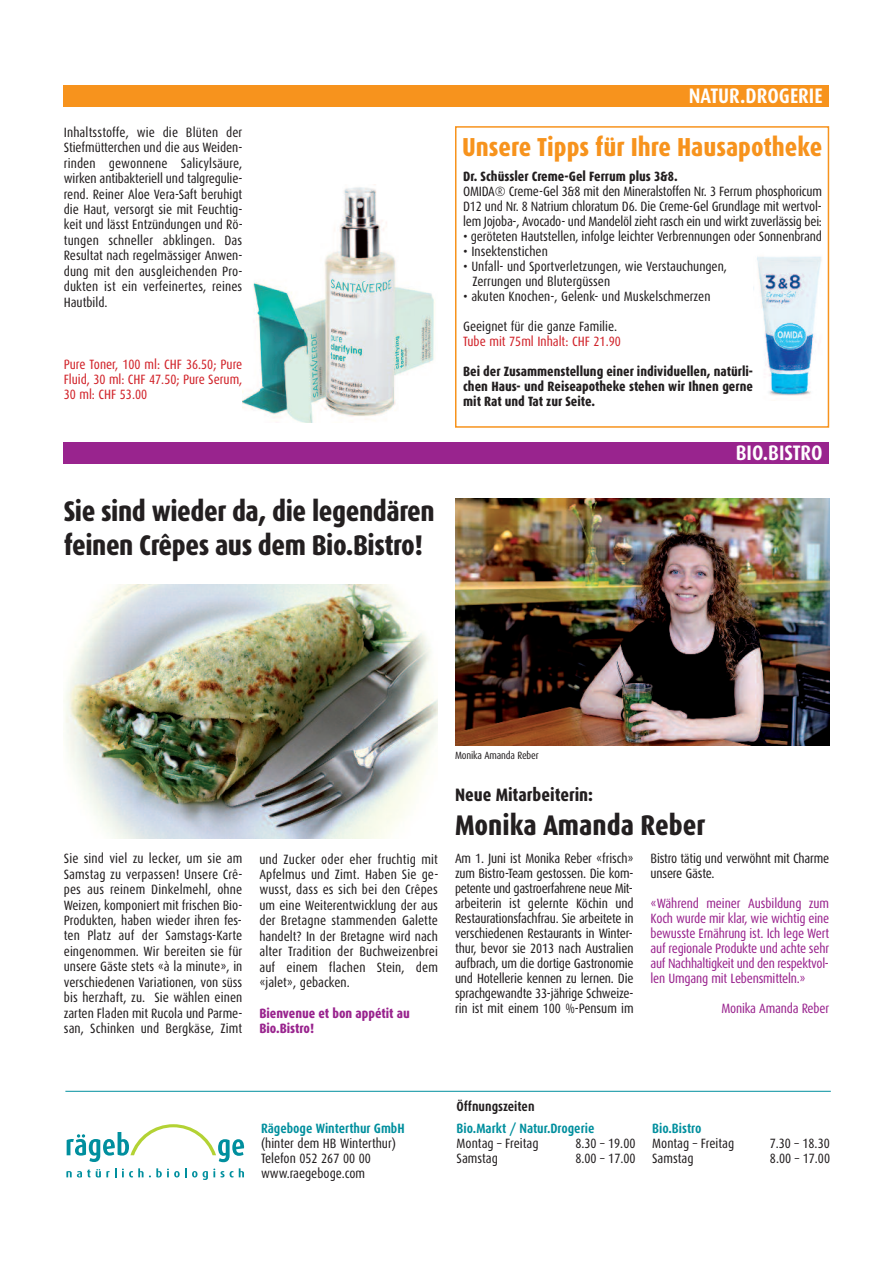
<style>
.page{position:relative;width:893px;height:1263px;background:#fff}
.page>*{position:absolute;margin:0;border:0;box-sizing:border-box;transform-origin:0 0}
.t1{font:800 28.5px/34.2px "Dax Condensed";letter-spacing:-.015em;color:#231f20}
.t2{font:800 28.35px "Dax Condensed";color:#231f20}
.t3{font:800 26.1px "Dax Condensed";color:#f7931d}
.t4{font:700 21px "Dax Condensed";color:#fff}
.t5{font:800 18px "Dax Condensed";color:#231f20}
.t6{font:13.5px/15.5px "Dax Condensed";color:#231f20;text-align:justify}
.t7{font:13.5px/15px "Dax Condensed";letter-spacing:-.015em;color:#99248e;text-align:justify}
.t8{font:800 13.5px/15px "Dax Condensed";color:#231f20;text-align:justify}
.t9{font:13.5px/15.5px "Dax Condensed";color:#d1232a;text-align:justify}
.t10{font:700 13.5px "Dax Condensed";color:#008f9e}
.t11{font:800 13.5px/15.5px "Dax Condensed";color:#99248e}
.t12{font:700 13.5px "Dax Condensed";color:#231f20}
.t13{font:10.5px "Dax Condensed";letter-spacing:-.015em;color:#231f20}
</style>
<div class="page">
<hr style="left:65px;top:1091px;width:766px;height:1px;background:#008f9e">
<svg style="left:67px;top:1124px;width:177px;height:38px"></svg>
<svg style="left:66px;top:1168px;width:50px;height:9px"></svg>
<svg style="left:122px;top:1168px;width:75px;height:9px"></svg>
<svg style="left:203px;top:1168px;width:41px;height:12px"></svg>
<div style="left:64px;top:442px;width:765px;height:21px;background:#99248e"></div>
<img style="left:64px;top:585px;width:374px;height:254px">
<img style="left:455px;top:499px;width:374px;height:246px">
<div style="left:455px;top:126px;width:374px;height:302px;border:2px solid #f7931d"></div>
<img style="left:243px;top:184px;width:192px;height:239px">
<div style="left:64px;top:85px;width:765px;height:21px;background:#f7931d"></div>
<img style="left:753px;top:256px;width:69px;height:140px">
<p class="t6" style="left:64px;top:125px;width:180px">Inhaltsstoffe, wie die Blüten der Stiefmütterchen und die aus Weiden&shy;rinden gewonnene Salicylsäure, wirken antibakteriell und talgregulie&shy;rend. Reiner Aloe Vera-Saft beruhigt die Haut, versorgt sie mit Feuchtig&shy;keit und lässt Entzündungen und Rö&shy;tungen schneller abklingen. Das Resultat nach regelmässiger Anwen&shy;dung mit den ausgleichenden Pro&shy;dukten ist ein verfeinertes, reines Hautbild.</p>
<p class="t9" style="left:64px;top:357px;width:180px">Pure Toner, 100 ml: CHF 36.50; Pure Fluid, 30 ml: CHF 47.50; Pure Serum, 30 ml: CHF 53.00</p>
<h1 class="t1" style="left:64px;top:496px;width:373px">Sie sind wieder da, die legendären feinen Crêpes aus dem Bio.Bistro!</h1>
<h3 class="t4" style="left:689px;top:87px;width:135px">NATUR.DROGERIE</h3>
<h3 class="t3" style="left:462px;top:136px;width:362px">Unsere Tipps für Ihre Hausapotheke</h3>
<p class="t8" style="left:463px;top:169px;width:216px">Dr. Schüssler Creme-Gel Ferrum plus 3&amp;8.</p>
<p class="t6" style="left:463px;top:184px;width:360px;line-height:15px">OMIDA® Creme-Gel 3&amp;8 mit den Mineralstoffen Nr. 3 Ferrum phosphoricum D12 und Nr. 8 Natrium chloratum D6. Die Creme-Gel Grundlage mit wertvol&shy;lem Jojoba-, Avocado- und Mandelöl zieht rasch ein und wirkt zuverlässig bei:</p>
<p class="t6" style="left:463px;top:229px;width:360px">• geröteten Hautstellen, infolge leichter Verbrennungen oder Sonnenbrand</p>
<p class="t6" style="left:463px;top:244px;width:86px">• Insektenstichen</p>
<p class="t6" style="left:472px;top:259px;width:256px;line-height:15px;text-indent:-9px">• Unfall- und Sportverletzungen, wie Verstauchungen,<br>Zerrungen und Blutergüssen</p>
<p class="t6" style="left:463px;top:289px;width:249px">• akuten Knochen-, Gelenk- und Muskelschmerzen</p>
<p class="t6" style="left:463px;top:319px;width:155px">Geeignet für die ganze Familie.</p>
<p class="t9" style="left:463px;top:334px;width:159px">Tube mit 75ml Inhalt: CHF 21.90</p>
<p class="t8" style="left:463px;top:364px;width:291px">Bei der Zusammenstellung einer individuellen, natürli&shy;chen Haus- und Reiseapotheke stehen wir Ihnen gerne mit Rat und Tat zur Seite.</p>
<h3 class="t4" style="left:736px;top:443px;width:88px">BIO.BISTRO</h3>
<p class="t6" style="left:64px;top:852px;width:180px">Sie sind viel zu lecker, um sie am Samstag zu verpassen! Unsere Crê&shy;pes aus reinem Dinkelmehl, ohne Weizen, komponiert mit frischen Bio-Produkten, haben wieder ihren fes&shy;ten Platz auf der Samstags-Karte eingenommen. Wir bereiten sie für unsere Gäste stets «à la minute», in verschiedenen Variationen, von süss bis herzhaft, zu. Sie wählen einen zarten Fladen mit Rucola und Parme&shy;san, Schinken und Bergkäse, Zimt</p>
<p class="t6" style="left:259px;top:852px;width:180px">und Zucker oder eher fruchtig mit Apfelmus und Zimt. Haben Sie ge&shy;wusst, dass es sich bei den Crêpes um eine Weiterentwicklung der aus der Bretagne stammenden Galette handelt? In der Bretagne wird nach alter Tradition der Buchweizenbrei auf einem flachen Stein, dem «jalet», gebacken.</p>
<p class="t11" style="left:259px;top:1006px;width:152px">Bienvenue et bon appétit au<br>Bio.Bistro!</p>
<p class="t13" style="left:455px;top:751px;width:85px">Monika Amanda Reber</p>
<h3 class="t5" style="left:455px;top:786px;width:140px">Neue Mitarbeiterin:</h3>
<h2 class="t2" style="left:455px;top:812px;width:252px">Monika Amanda Reber</h2>
<p class="t6" style="left:651px;top:852px;width:180px;line-height:15px">Bistro tätig und verwöhnt mit Charme unsere Gäste.</p>
<p class="t7" style="left:651px;top:897px;width:180px">«Während meiner Ausbildung zum Koch wurde mir klar, wie wichtig eine bewusste Ernährung ist. Ich lege Wert auf regionale Produkte und achte sehr auf Nachhaltigkeit und den respektvol&shy;len Umgang mit Lebensmitteln.»</p>
<p class="t7" style="left:721px;top:1002px;width:109px">Monika Amanda Reber</p>
<p class="t6" style="left:455px;top:852px;width:180px;line-height:15px">Am 1. Juni ist Monika Reber «frisch» zum Bistro-Team gestossen. Die kom&shy;petente und gastroerfahrene neue Mit&shy;arbeiterin ist gelernte Köchin und Restaurationsfachfrau. Sie arbeitete in verschiedenen Restaurants in Winter&shy;thur, bevor sie 2013 nach Australien aufbrach, um die dortige Gastronomie und Hotellerie kennen zu lernen. Die sprachgewandte 33-jährige Schweize&shy;rin ist mit einem 100 %-Pensum im</p>
<p class="t10" style="left:261px;top:1122px;width:145px">Rägeboge Winterthur GmbH</p>
<p class="t6" style="left:261px;top:1137px;width:137px;line-height:15px;text-align:left">(hinter dem HB Winterthur)<br>Telefon 052 267 00 00 www.raegeboge.com</p>
<p class="t12" style="left:457px;top:1100px;width:79px">Öffnungszeiten</p>
<p class="t10" style="left:457px;top:1122px;width:139px">Bio.Markt / Natur.Drogerie</p>
<p class="t6" style="left:457px;top:1136px;width:83px">Montag – Freitag</p>
<p class="t6" style="left:575px;top:1136px;width:62px">8.30 – 19.00</p>
<p class="t6" style="left:457px;top:1151px;width:43px">Samstag</p>
<p class="t6" style="left:575px;top:1151px;width:62px">8.00 – 17.00</p>
<p class="t10" style="left:652px;top:1122px;width:51px">Bio.Bistro</p>
<p class="t6" style="left:652px;top:1136px;width:83px">Montag – Freitag</p>
<p class="t6" style="left:770px;top:1136px;width:62px">7.30 – 18.30</p>
<p class="t6" style="left:652px;top:1151px;width:43px">Samstag</p>
<p class="t6" style="left:770px;top:1151px;width:62px">8.00 – 17.00</p>
</div>
